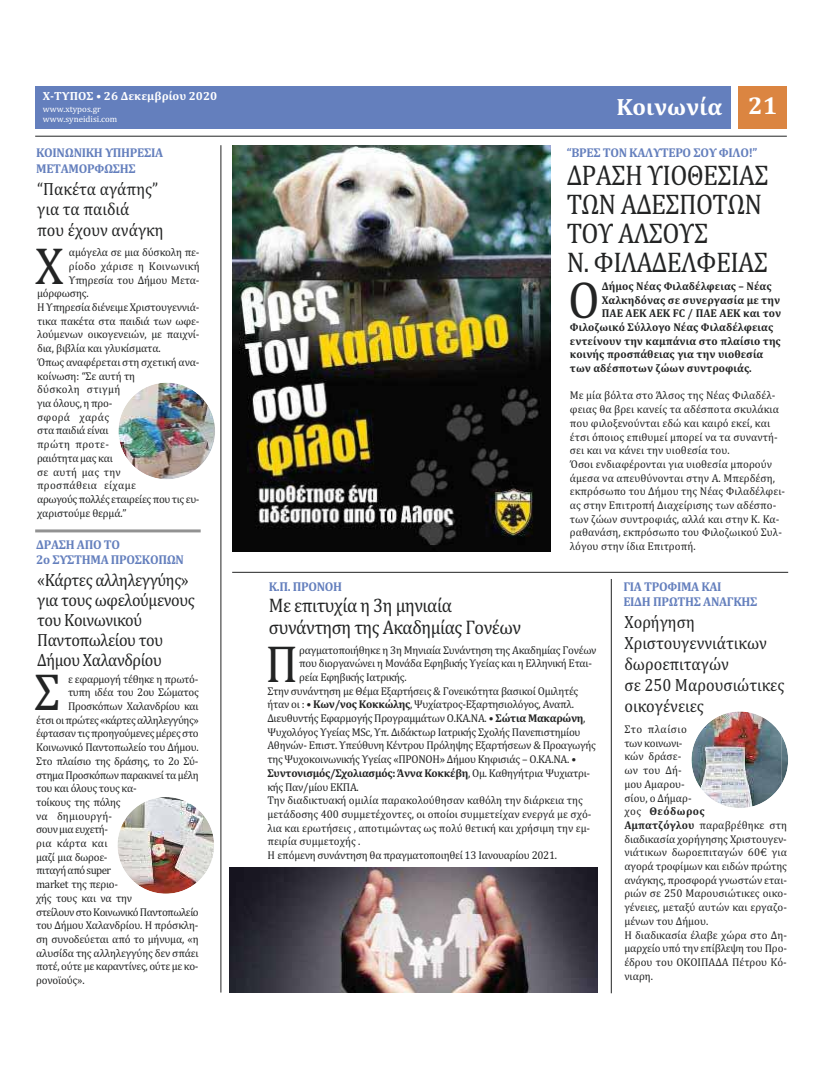
<style>
.page{position:relative;width:822px;height:1077px;background:#fff}
.page>*{position:absolute;margin:0;border:0;box-sizing:border-box;transform-origin:0 0}
.t1{font:52.9px "Cambria";color:#232424;scale:.92 1}
.t2{font:52.9px "Cambria";color:#232424;scale:.94 1}
.t3{font:28.8px/28.8px "Cambria";letter-spacing:-.025em;color:#232424;scale:.91 1}
.t4{font:700 23.8px "Cambria";color:#fff}
.t5{font:19.9px/21.8px "Cambria";letter-spacing:-.025em;color:#232424;scale:.91 1}
.t6{font:17.9px/20.9px "Cambria";color:#232424;scale:.91 1}
.t7{font:17.9px/19.9px "Cambria";letter-spacing:-.025em;color:#232424;scale:.91 1}
.t8{font:700 12.9px/15.5px "Cambria";letter-spacing:-.025em;color:#647fbd;scale:.96 1}
.t9{font:700 11.9px "Cambria";color:#fff}
.t10{font:11.4px/13.7px "Cambria";letter-spacing:-.015em;color:#232424;scale:.96 1}
.t11{font:11.4px/13.7px "Cambria";letter-spacing:.005em;color:#232424;scale:.96 1}
.t12{font:700 11.4px "Cambria";letter-spacing:.005em;color:#232424;scale:.96 1}
.t13{font:11.4px "Cambria";letter-spacing:-.035em;color:#232424;scale:.96 1}
.t14{font:11.4px "Cambria";letter-spacing:-.04em;color:#232424;scale:.96 1}
.t15{font:11.4px "Cambria";letter-spacing:-.045em;color:#232424;scale:.96 1}
.t16{font:700 11.4px "Cambria";letter-spacing:-.025em;color:#232424;scale:.96 1}
.t17{font:11.4px "Cambria";letter-spacing:.015em;color:#232424;scale:.96 1}
.t18{font:11.4px "Cambria";letter-spacing:.025em;color:#232424;scale:.96 1}
.t19{font:8.9px/10.7px "Cambria";color:#fff}
.s1{font-size:24.8px}
.s2{font-weight:700}
.s3{font-weight:400}
</style>
<div class="page">
<div style="left:739px;top:86px;width:48px;height:43px;background:#db8541"></div>
<div style="left:35px;top:86px;width:696px;height:43px;background:#647fbd"></div>
<hr style="left:35px;top:136px;width:752px;height:1px;background:#232424">
<img style="left:118px;top:383px;width:97px;height:96px;border-radius:50%">
<img style="left:117px;top:797px;width:97px;height:97px;border-radius:50%">
<img style="left:781px;top:735px;width:7px;height:50px">
<img style="left:691px;top:711px;width:90px;height:97px">
<hr style="left:221px;top:145px;width:1px;height:848px;background:#232424">
<hr style="left:232px;top:572px;width:556px;height:1px;background:#232424">
<img style="left:230px;top:867px;width:368px;height:126px">
<hr style="left:35px;top:529px;width:166px;height:3px;background:#929292">
<hr style="left:611px;top:579px;width:1px;height:414px;background:#232424">
<img style="left:232px;top:145px;width:318px;height:407px">
<p class="t9" style="left:43px;top:91px;width:176px">Χ‑ΤΥΠΟΣ • 26 Δεκεμβρίου 2020</p>
<p class="t19" style="left:43px;top:104px;width:76px">www.xtypos.gr www.syneidisi.com</p>
<p class="t8" style="left:36px;top:146px;width:134px">ΚΟΙΝΩΝΙΚΗ ΥΠΗΡΕΣΙΑ<br>ΜΕΤΑΜΟΡΦΩΣΗΣ</p>
<h3 class="t6" style="left:37px;top:180px;width:140px">“Πακέτα αγάπης” για τα παιδιά<br>που έχουν ανάγκη</h3>
<p class="t10" style="left:69px;top:247px;width:138px">αμόγελα σε μια δύσκολη πε‐</p>
<p class="t17" style="left:69px;top:262px;width:138px">ρίοδο χάρισε η Κοινωνική</p>
<p class="t10" style="left:69px;top:274px;width:138px">Υπηρεσία του Δήμου Μετα‐</p>
<p class="t10" style="left:37px;top:288px;width:55px">μόρφωσης.</p>
<p class="t10" style="left:37px;top:301px;width:171px">Η Υπηρεσία διένειμε Χριστουγεννιά‐</p>
<p class="t10" style="left:37px;top:315px;width:171px">τικα πακέτα στα παιδιά των ωφε‐</p>
<p class="t10" style="left:37px;top:329px;width:171px">λούμενων οικογενειών, με παιχνί‐</p>
<p class="t10" style="left:37px;top:343px;width:130px">δια, βιβλία και γλυκίσματα.</p>
<p class="t10" style="left:37px;top:356px;width:171px">Όπως αναφέρεται στη σχετική ανα‐</p>
<p class="t10" style="left:37px;top:370px;width:104px">κοίνωση: “Σε αυτή τη</p>
<p class="t18" style="left:37px;top:385px;width:88px">δύσκολη στιγμή</p>
<p class="t10" style="left:37px;top:397px;width:80px">για όλους, η προ‐</p>
<p class="t18" style="left:37px;top:413px;width:76px">σφορά χαράς</p>
<p class="t10" style="left:37px;top:425px;width:76px">στα παιδιά είναι</p>
<p class="t18" style="left:37px;top:440px;width:76px">πρώτη προτε‐</p>
<p class="t10" style="left:37px;top:452px;width:80px">ραιότητα μας και</p>
<p class="t17" style="left:37px;top:468px;width:89px">σε αυτή μας την</p>
<p class="t18" style="left:37px;top:481px;width:104px">προσπάθεια είχαμε</p>
<p class="t13" style="left:37px;top:495px;width:171px">αρωγούς πολλές εταιρείες που τις ευ‐</p>
<p class="t10" style="left:37px;top:507px;width:95px">χαριστούμε θερμά.”</p>
<h1 class="t2" style="left:35px;top:247px;width:32px">X</h1>
<p class="t8" style="left:36px;top:538px;width:156px">ΔΡΑΣΗ ΑΠΟ ΤΟ<br>2ο ΣΥΣΤΗΜΑ ΠΡΟΣΚΟΠΩΝ</p>
<h3 class="t7" style="left:37px;top:572px;width:175px">«Kάρτες αλληλεγγύης» για τους ωφελούμενους του Κοινωνικού<br>Παντοπωλείου του<br>Δήμου Χαλανδρίου</h3>
<p class="t10" style="left:68px;top:673px;width:137px">ε εφαρμογή τέθηκε η πρωτό‐</p>
<p class="t10" style="left:68px;top:687px;width:138px">τυπη ιδέα του 2ου Σώματος</p>
<p class="t10" style="left:68px;top:700px;width:138px">Προσκόπων Χαλανδρίου και</p>
<p class="t14" style="left:36px;top:716px;width:171px">έτσι οι πρώτες «κάρτες αλληλεγγύης»</p>
<p class="t13" style="left:36px;top:729px;width:171px">έφτασαν τις προηγούμενες μέρες στο</p>
<p class="t10" style="left:36px;top:742px;width:171px">Κοινωνικό Παντοπωλείο του Δήμου.</p>
<p class="t10" style="left:36px;top:755px;width:171px">Στο πλαίσιο της δράσης, το 2ο Σύ‐</p>
<p class="t14" style="left:36px;top:771px;width:171px">στημα Προσκόπων παρακινεί τα μέλη</p>
<p class="t10" style="left:36px;top:783px;width:106px">του και όλους τους κα‐</p>
<p class="t10" style="left:36px;top:796px;width:90px">τοίκους της πόλης</p>
<p class="t17" style="left:36px;top:812px;width:81px">να δημιουργή‐</p>
<p class="t15" style="left:36px;top:825px;width:76px">σουν μια ευχετή‐</p>
<p class="t17" style="left:36px;top:839px;width:76px">ρια κάρτα και</p>
<p class="t10" style="left:36px;top:851px;width:76px">μαζί μια δωροε‐</p>
<p class="t15" style="left:36px;top:866px;width:80px">πιταγή από super</p>
<p class="t10" style="left:36px;top:879px;width:87px">market της περιο‐</p>
<p class="t10" style="left:36px;top:892px;width:102px">χής τους και να την</p>
<p class="t15" style="left:36px;top:908px;width:171px">στείλουν στο Κοινωνικό Παντοπωλείο</p>
<p class="t10" style="left:36px;top:920px;width:171px">του Δήμου Χαλανδρίου. Η πρόσκλη‐</p>
<p class="t10" style="left:36px;top:933px;width:171px">ση συνοδεύεται από το μήνυμα, «η</p>
<p class="t10" style="left:36px;top:947px;width:171px">αλυσίδα της αλληλεγγύης δεν σπάει</p>
<p class="t10" style="left:36px;top:961px;width:171px">ποτέ, ούτε με καραντίνες, ούτε με κο‐</p>
<p class="t10" style="left:36px;top:974px;width:52px">ρονοϊούς».</p>
<h1 class="t1" style="left:34px;top:673px;width:30px">Σ</h1>
<h3 class="t4" style="left:616px;top:98px;width:163px">Κοινωνία <span class="s1">21</span></h3>
<p class="t8" style="left:567px;top:146px;width:200px">“ΒΡΕΣ ΤΟΝ ΚΑΛΥΤΕΡΟ ΣΟΥ ΦΙΛΟ!”</p>
<h2 class="t3" style="left:567px;top:164px;width:224px">ΔΡΑΣΗ ΥΙΟΘΕΣΙΑΣ<br>ΤΩΝ ΑΔΕΣΠΟΤΩΝ<br>ΤΟΥ ΑΛΣΟΥΣ<br>Ν. ΦΙΛΑΔΕΛΦΕΙΑΣ</h2>
<p class="t12" style="left:602px;top:282px;width:179px">Δήμος Νέας Φιλαδέλφειας – Νέας</p>
<p class="t12" style="left:602px;top:296px;width:187px">Χαλκηδόνας σε συνεργασία με την</p>
<p class="t12" style="left:602px;top:309px;width:189px">ΠΑΕ ΑΕΚ AEK FC / ΠΑΕ ΑΕΚ και τον</p>
<p class="t12" style="left:570px;top:323px;width:213px">Φιλοζωικό Σύλλογο Νέας Φιλαδέλφειας</p>
<p class="t12" style="left:570px;top:337px;width:221px">εντείνουν την καμπάνια στο πλαίσιο της</p>
<p class="t12" style="left:570px;top:350px;width:203px">κοινής προσπάθειας για την υιοθεσία</p>
<p class="t12" style="left:570px;top:364px;width:191px">των αδέσποτων ζώων συντροφιάς.</p>
<p class="t11" style="left:570px;top:390px;width:226px">Με μία βόλτα στο Άλσος της Νέας Φιλαδέλ‐ φειας θα βρει κανείς τα αδέσποτα σκυλάκια που φιλοξενούνται εδώ και καιρό εκεί, και έτσι όποιος επιθυμεί μπορεί να τα συναντή‐ σει και να κάνει την υιοθεσία του.<br>Όσοι ενδιαφέρονται για υιοθεσία μπορούν άμεσα να απευθύνονται στην A. Μπερδέση, εκπρόσωπο του Δήμου της Νέας Φιλαδέλφει‐ ας στην Επιτροπή Διαχείρισης των αδέσπο‐ των ζώων συντροφιάς, αλλά και στην K. Κα‐ ραθανάση, εκπρόσωπο του Φιλοζωικού Συλ‐ λόγου στην ίδια Επιτροπή.</p>
<h1 class="t1" style="left:568px;top:281px;width:36px">Ο</h1>
<p class="t8" style="left:269px;top:580px;width:78px">Κ.Π. ΠΡΟΝΟΗ</p>
<h3 class="t5" style="left:269px;top:596px;width:279px">Με επιτυχία η 3η μηνιαία συνάντηση της Ακαδημίας Γονέων</h3>
<p class="t10" style="left:299px;top:644px;width:311px">ραγματοποιήθηκε η 3η Μηνιαία Συνάντηση της Ακαδημίας Γονέων</p>
<p class="t10" style="left:299px;top:658px;width:307px">που διοργανώνει η Μονάδα Εφηβικής Υγείας και η Ελληνική Εται‐</p>
<p class="t10" style="left:299px;top:671px;width:113px">ρεία Εφηβικής Ιατρικής.</p>
<p class="t10" style="left:267px;top:685px;width:325px">Στην συνάντηση με Θέμα Εξαρτήσεις &amp; Γονεικότητα βασικοί Ομιλητές</p>
<p class="t10" style="left:267px;top:699px;width:321px">ήταν οι : <span class="s2">• Κων/νος Κοκκώλης</span>, Ψυχίατρος‐Εξαρτησιολόγος, Αναπλ.</p>
<p class="t10" style="left:267px;top:712px;width:333px">Διευθυντής Εφαρµογής Προγραµµάτων Ο.ΚΑ.ΝΑ. • <span class="s2">Σώτια Μακαρώνη</span>,</p>
<p class="t10" style="left:267px;top:726px;width:328px">Ψυχολόγος Υγείας MSc, Υπ. Διδάκτωρ Ιατρικής Σχολής Πανεπιστημίου</p>
<p class="t10" style="left:267px;top:740px;width:344px">Αθηνών‐ Επιστ. Υπεύθυνη Κέντρου Πρόληψης Εξαρτήσεων &amp; Προαγωγής</p>
<p class="t10" style="left:267px;top:754px;width:323px">της Ψυχοκοινωνικής Υγείας «ΠΡΟΝΟΗ» Δήμου Κηφισιάς – Ο.ΚΑ.ΝΑ. <span class="s2">•</span></p>
<p class="t16" style="left:267px;top:769px;width:338px">Συντονισμός/Σχολιασμός: Άννα Κοκκέβη<span class="s3">, Oµ. Καθηγήτρια Ψυχιατρι‐</span></p>
<p class="t10" style="left:267px;top:781px;width:97px">κής Παν/µίου ΕΚΠΑ.</p>
<p class="t10" style="left:267px;top:795px;width:330px">Την διαδικτυακή ομιλία παρακολούθησαν καθόλη την διάρκεια της</p>
<p class="t10" style="left:267px;top:808px;width:339px">μετάδοσης 400 συμμετέχοντες, οι οποίοι συμμετείχαν ενεργά με σχό‐</p>
<p class="t10" style="left:267px;top:822px;width:338px">λια και ερωτήσεις , αποτιμώντας ως πολύ θετική και χρήσιμη την εμ‐</p>
<p class="t10" style="left:267px;top:836px;width:98px">πειρία συμμετοχής .</p>
<p class="t10" style="left:267px;top:850px;width:303px">Η επόμενη συνάντηση θα πραγματοποιηθεί 13 Ιανουαρίου 2021.</p>
<h1 class="t1" style="left:266px;top:645px;width:37px">Π</h1>
<p class="t8" style="left:623px;top:580px;width:141px">ΓΙΑ ΤΡΟΦΙΜΑ ΚΑΙ<br>ΕΙΔΗ ΠΡΩΤΗΣ ΑΝΑΓΚΗΣ</p>
<h3 class="t6" style="left:624px;top:614px;width:177px">Χορήγηση<br>Χριστουγεννιάτικων δωροεπιταγών<br>σε 250 Μαρουσιώτικες οικογένειες</h3>
<p class="t10" style="left:624px;top:723px;width:171px">Στο πλαίσιο<br>των κοινωνι‐<br>κών δράσε‐<br>ων του Δή‐<br>μου Αμαρου‐<br>σίου, ο Δήμαρ‐<br>χος <span class="s2">Θεόδωρος<br>Αμπατζόγλου</span> παραβρέθηκε στη διαδικασία χορήγησης Χριστουγεν‐ νιάτικων δωροεπιταγών 60€ για αγορά τροφίμων και ειδών πρώτης ανάγκης, προσφορά γνωστών εται‐ ριών σε 250 Μαρουσιώτικες οικο‐ γένειες, μεταξύ αυτών και εργαζο‐ μένων του Δήμου.<br>Η διαδικασία έλαβε χώρα στο Δη‐ μαρχείο υπό την επίβλεψη του Προ‐ έδρου του ΟΚΟΙΠΑΔΑ Πέτρου Κό‐ νιαρη.</p>
</div>
